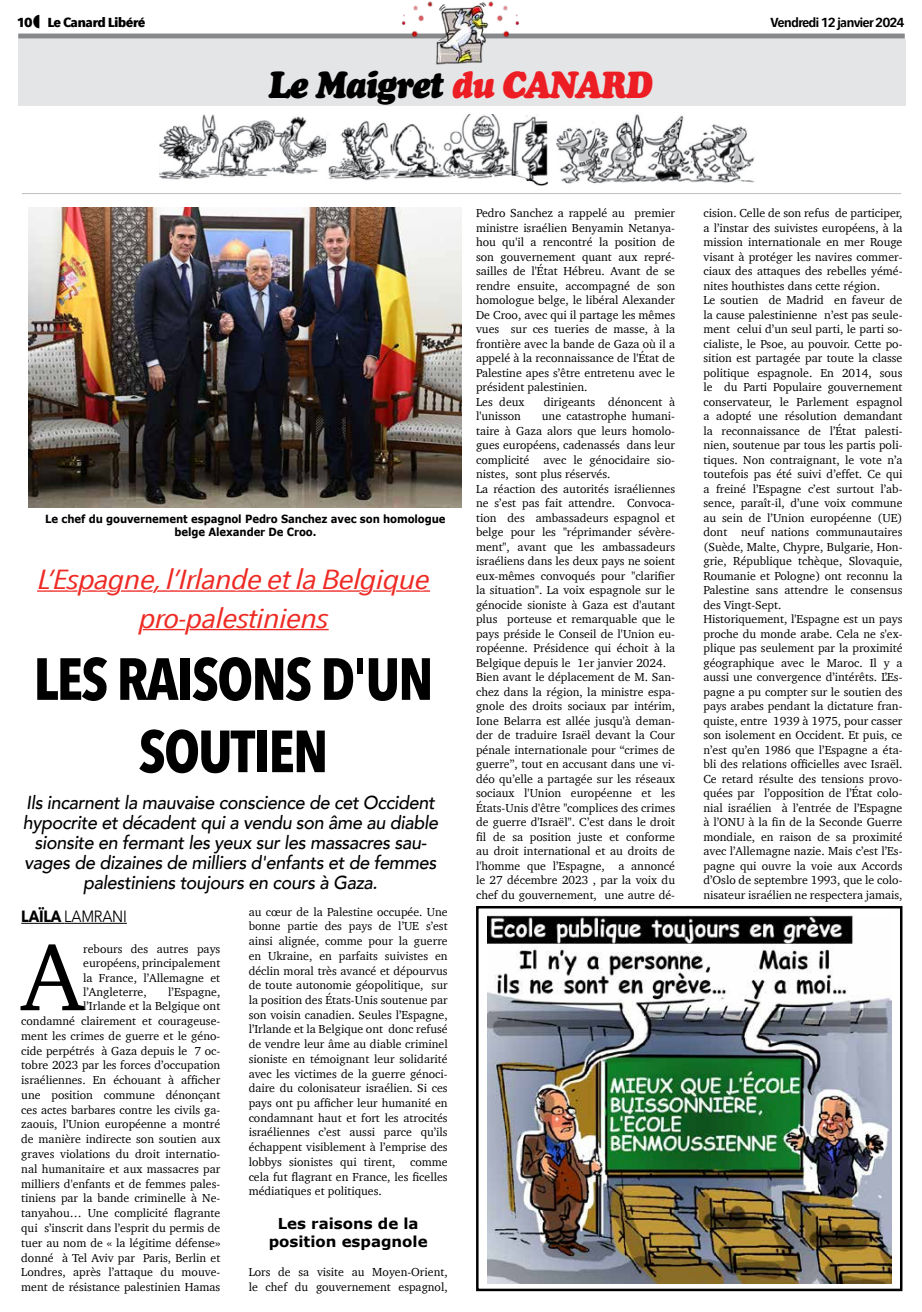
<style>
.page{position:relative;width:922px;height:1312px;background:#fff}
.page>*{position:absolute;margin:0;border:0;box-sizing:border-box;transform-origin:0 0}
.t1{font:96.88px "Charter";color:#000}
.t2{font:700 58.75px/72.2px "Avenir Next Condensed";letter-spacing:-.03em;color:#000;text-align:center}
.t3{font:italic 37.5px "Cooper Black Std";letter-spacing:-.04em;color:#000;scale:.9 1}
.t4{font:italic 27.5px/38.5px "Avenir Next Condensed";letter-spacing:-.03em;color:#ee2a24;text-align:center;scale:1.35 1}
.t5{font:italic 500 18.75px/20px "Avenir";letter-spacing:-.02em;color:#000;text-align:center;scale:.96 1}
.t6{font:16.25px "Avenir Next";letter-spacing:-.015em;color:#000;scale:.89 1}
.t7{font:700 15px/18.5px "Verdana";color:#000;text-align:center}
.t8{font:600 13px "Avenir Next Condensed";letter-spacing:-.06em;color:#000;scale:1.25 1}
.t9{font:700 13px "Avenir Next Condensed";letter-spacing:-.04em;color:#000;scale:1.25 1}
.t10{font:11.88px/14.5px "Charter";color:#000}
.t11{font:700 11.25px/12.5px "Verdana";letter-spacing:-.01em;color:#000;text-align:center;scale:.9 1}
.s1{color:#ed1d24}
.s2{font-weight:700}
</style>
<div class="page">
<div style="left:18px;top:34px;width:886px;height:5px;background:#86888a"></div>
<img style="left:159px;top:115px;width:390px;height:71px">
<img style="left:556px;top:114px;width:199px;height:70px">
<hr style="left:22px;top:193px;width:879px;height:1px;background:#bcbec0">
<div style="left:18px;top:40px;width:886px;height:66px;background:#e4e5e6"></div>
<img style="left:396px;top:1px;width:130px;height:64px">
<hr style="left:21px;top:922px;width:43px;height:1px;background:#000">
<hr style="left:64px;top:922px;width:63px;height:1px;background:#000">
<svg style="left:37px;top:590px;width:394px;height:41px"></svg>
<img style="left:28px;top:208px;width:433px;height:299px">
<div style="left:476px;top:905px;width:426px;height:385px;border:2px solid #000"></div>
<img style="left:487px;top:915px;width:404px;height:368px">
<p class="t9" style="left:17px;top:14px;width:104px">10 Le Canard Libéré</p>
<p class="t8" style="left:770px;top:11px;width:109px">Vendredi 12 janvier 2024</p>
<h3 class="t3" style="left:268px;top:61px;width:428px">Le Maigret <span class="s1">du CANARD</span></h3>
<p class="t11" style="left:45px;top:513px;width:446px">Le chef du gouvernement espagnol Pedro Sanchez avec son homologue belge Alexander De Croo.</p>
<h3 class="t4" style="left:37px;top:560px;width:292px">L’Espagne, l’Irlande et la Belgique pro-palestiniens</h3>
<h2 class="t2" style="left:34px;top:642px;width:401px">LES RAISONS D'UN<br>SOUTIEN</h2>
<p class="t5" style="left:23px;top:792px;width:434px">Ils incarnent la mauvaise conscience de cet Occident hypocrite et décadent qui a vendu son âme au diable sionsite en fermant les yeux sur les massacres sau&shy;vages de dizaines de milliers d'enfants et de femmes palestiniens toujours en cours à Gaza.</p>
<h3 class="t6" style="left:21px;top:902px;width:120px"><span class="s2">LAÏLA</span> LAMRANI</h3>
<h1 class="t1" style="left:21px;top:893px;width:63px">A</h1>
<p class="t10" style="left:83px;top:941px;width:138px;text-align:justify">rebours des autres pays européens, principalement la France, l’Allemagne et l’Angleterre,</p>
<p class="t10" style="left:21px;top:984px;width:200px;text-align:right">l’Espagne,<br>l’Irlande et la Belgique ont<br>condamné clairement et courageuse&shy;ment les crimes de guerre et le géno&shy;cide perpétrés à Gaza depuis le 7 oc&shy;tobre 2023 par les forces d’occupation israéliennes. En échouant à afficher une position commune dénonçant ces actes barbares contre les civils ga&shy;zaouis, l’Union européenne a montré de manière indirecte son soutien aux graves violations du droit internatio&shy;nal humanitaire et aux massacres par milliers d'enfants et de femmes pales&shy;tiniens par la bande criminelle à Ne&shy;tanyahou… Une complicité flagrante qui s’inscrit dans l’esprit du permis de tuer au nom de « la légitime défense» donné à Tel Aviv par Paris, Berlin et Londres, après l’attaque du mouve&shy;ment de résistance palestinien Hamas</p>
<p class="t10" style="left:248px;top:904px;width:200px;text-align:justify">au cœur de la Palestine occupée. Une bonne partie des pays de l’UE s’est ainsi alignée, comme pour la guerre en Ukraine, en parfaits suivistes en déclin moral très avancé et dépourvus de toute autonomie géopolitique, sur la position des États-Unis soutenue par son voisin canadien. Seules l’Espagne, l’Irlande et la Belgique ont donc refusé de vendre leur âme au diable criminel sioniste en témoignant leur solidarité avec les victimes de la guerre génoci&shy;daire du colonisateur israélien. Si ces pays ont pu afficher leur humanité en condamnant haut et fort les atrocités israéliennes c’est aussi parce qu’ils échappent visiblement à l’emprise des lobbys sionistes qui tirent, comme cela fut flagrant en France, les ficelles médiatiques et politiques.</p>
<p class="t7" style="left:269px;top:1213px;width:160px">Les raisons de la position espagnole</p>
<p class="t10" style="left:248px;top:1264px;width:200px">Lors de sa visite au Moyen-Orient, le chef du gouvernement espagnol,</p>
<p class="t10" style="left:476px;top:206px;width:200px">Pedro Sanchez a rappelé au premier ministre israélien Benyamin Netanya&shy;hou qu'il a rencontré la position de son gouvernement quant aux repré&shy;sailles de l'État Hébreu. Avant de se rendre ensuite, accompagné de son homologue belge, le libéral Alexander De Croo, avec qui il partage les mêmes vues sur ces tueries de masse, à la frontière avec la bande de Gaza où il a appelé à la reconnaissance de l'État de Palestine apes s’être entretenu avec le président palestinien.<br>Les deux</p>
<p class="t10" style="left:544px;top:394px;width:133px">dirigeants dénoncent à</p>
<p class="t10" style="left:476px;top:409px;width:200px;text-indent:66px">une catastrophe humani&shy;taire à Gaza alors que leurs homolo&shy;gues européens, cadenassés dans leur complicité avec le génocidaire sio&shy;nistes, sont plus réservés.<br>La réaction des autorités israéliennes ne s’est pas fait attendre. Convoca&shy;tion des ambassadeurs espagnol et belge pour les "réprimander sévère&shy;ment", avant que les ambassadeurs israéliens dans les deux pays ne soient eux-mêmes convoqués pour "clarifier la situation". La voix espagnole sur le génocide sioniste à Gaza est d'autant plus porteuse et remarquable que le pays préside le Conseil de l'Union eu&shy;ropéenne. Présidence qui échoit à la Belgique depuis le 1er janvier 2024.<br>Bien avant le déplacement de M. San&shy;chez dans la région, la ministre espa&shy;gnole des droits sociaux par intérim, Ione Belarra est allée jusqu'à deman&shy;der de traduire Israël devant la Cour pénale internationale pour “crimes de guerre”, tout en accusant dans une vi&shy;déo qu’elle a partagée sur les réseaux sociaux l'Union européenne et les États-Unis d'être "complices des crimes de guerre d'Israël". C’est dans le droit fil de sa position juste et conforme au droit international et au droits de l'homme que l’Espagne, a annoncé le 27 décembre 2023 , par la voix du chef du gouvernement, une autre dé-</p>
<p class="t10" style="left:476px;top:409px;width:46px">l'unisson</p>
<p class="t10" style="left:703px;top:206px;width:200px">cision. Celle de son refus de participer, a l’instar des suivistes européens, à la mission internationale en mer Rouge visant à protéger les navires commer&shy;ciaux des attaques des rebelles yémé&shy;nites houthistes dans cette région.<br>Le soutien de Madrid en faveur de la cause palestinienne n’est pas seule&shy;ment celui d’un seul parti, le parti so&shy;cialiste, le Psoe, au pouvoir. Cette po&shy;sition est partagée par toute la classe politique espagnole. En 2014, sous le du Parti Populaire gouvernement conservateur, le Parlement espagnol a adopté une résolution demandant la reconnaissance de l’État palesti&shy;nien, soutenue par tous les partis poli&shy;tiques. Non contraignant, le vote n’a toutefois pas été suivi d’effet. Ce qui a freiné l’Espagne c’est surtout l’ab&shy;sence, paraît-il, d’une voix commune au sein de l’Union européenne (UE) dont neuf nations communautaires (Suède, Malte, Chypre, Bulgarie, Hon&shy;grie, République tchèque, Slovaquie, Roumanie et Pologne) ont reconnu la Palestine sans attendre le consensus des Vingt-Sept.<br>Historiquement, l'Espagne est un pays proche du monde arabe. Cela ne s'ex&shy;plique pas seulement par la proximité géographique avec le Maroc. Il y a aussi une convergence d’intérêts. L’Es&shy;pagne a pu compter sur le soutien des pays arabes pendant la dictature fran&shy;quiste, entre 1939 à 1975, pour casser son isolement en Occident. Et puis, ce n’est qu’en 1986 que l’Espagne a éta&shy;bli des relations officielles avec Israël.<br>Ce retard résulte des tensions provo&shy;quées par l’opposition de l’État colo&shy;nial israélien à l’entrée de l’Espagne à l’ONU à la fin de la Seconde Guerre mondiale, en raison de sa proximité avec l’Allemagne nazie. Mais c’est l’Es&shy;pagne qui ouvre la voie aux Accords d’Oslo de septembre 1993, que le colo&shy;nisateur israélien ne respectera jamais,</p>
</div>
